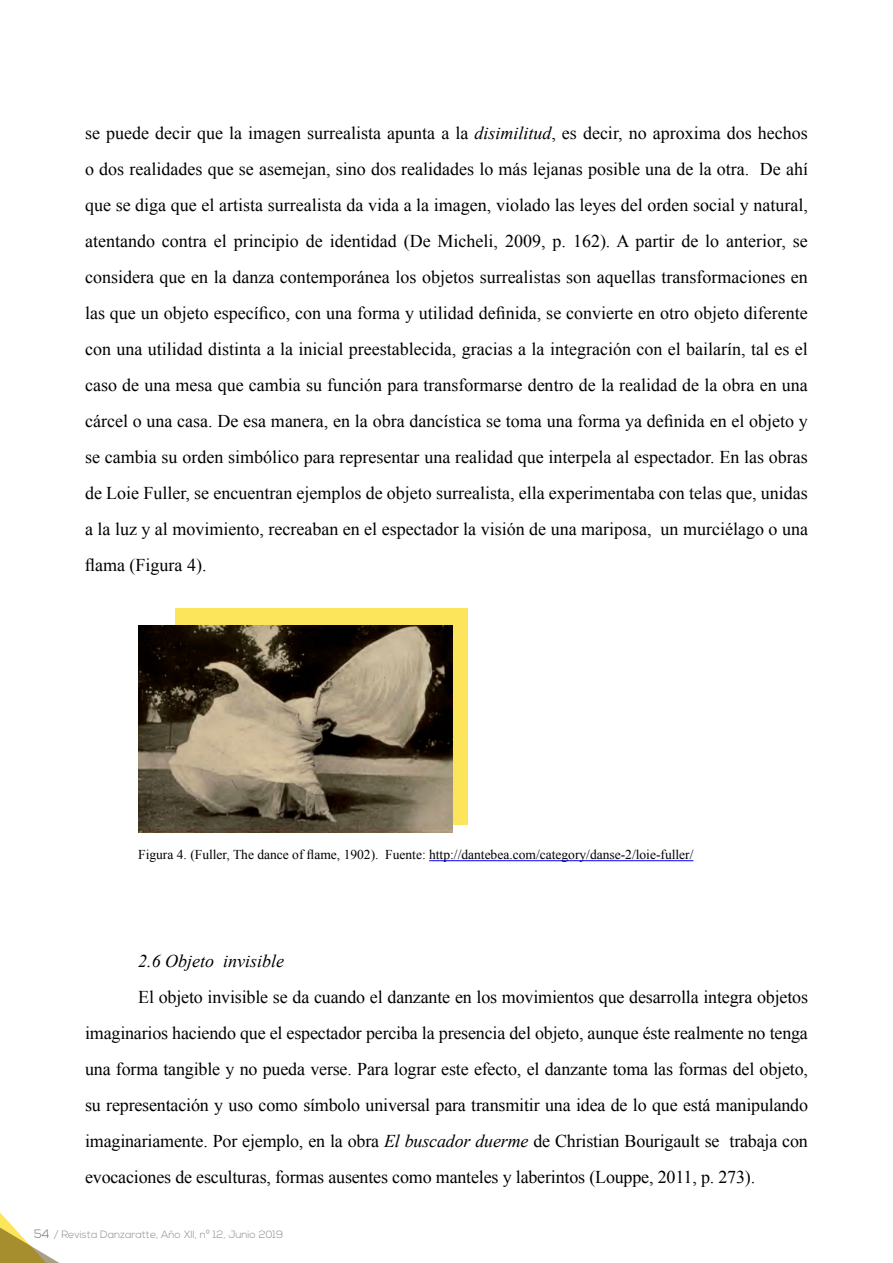
<style>
.page{position:relative;width:893px;height:1263px;background:#fff}
.page>*{position:absolute;margin:0;border:0;box-sizing:border-box;transform-origin:0 0}
.t1{font:18px/36px "Times New Roman";letter-spacing:-.005em;color:#000;text-align:justify}
.t2{font:italic 18px "Times New Roman";color:#000}
.t3{font:13.5px "Times New Roman";color:#000}
.t4{font:300 10.5px "Nexa";color:#878787}
.s1{font-style:italic}
.s2{font-size:12px;color:#6f6f6f}
</style>
<div class="page">
<svg style="left:0;top:1212px;width:59px;height:51px"></svg>
<div style="left:175px;top:608px;width:293px;height:217px;background:#fde55b"></div>
<hr style="left:429px;top:860px;width:264px;height:1px;background:#00f">
<img style="left:138px;top:625px;width:315px;height:207px">
<p class="t1" style="left:85px;top:115px;width:724px">se puede decir que la imagen surrealista apunta a la <span class="s1">disimilitud</span>, es decir, no aproxima dos hechos o dos realidades que se asemejan, sino dos realidades lo más lejanas posible una de la otra. De ahí que se diga que el artista surrealista da vida a la imagen, violado las leyes del orden social y natural, atentando contra el principio de identidad (De Micheli, 2009, p. 162). A partir de lo anterior, se considera que en la danza contemporánea los objetos surrealistas son aquellas transformaciones en las que un objeto específico, con una forma y utilidad definida, se convierte en otro objeto diferente con una utilidad distinta a la inicial preestablecida, gracias a la integración con el bailarín, tal es el caso de una mesa que cambia su función para transformarse dentro de la realidad de la obra en una cárcel o una casa. De esa manera, en la obra dancística se toma una forma ya definida en el objeto y se cambia su orden simbólico para representar una realidad que interpela al espectador. En las obras de Loie Fuller, se encuentran ejemplos de objeto surrealista, ella experimentaba con telas que, unidas a la luz y al movimiento, recreaban en el espectador la visión de una mariposa, un murciélago o una flama (Figura 4).</p>
<p class="t3" style="left:138px;top:846px;width:557px">Figura 4. (Fuller, The dance of flame, 1902). Fuente: http://dantebea.com/category/danse-2/loie-fuller/</p>
<p class="t2" style="left:138px;top:949px;width:147px">2.6 Objeto invisible</p>
<p class="t1" style="left:85px;top:979px;width:725px;text-indent:53px">El objeto invisible se da cuando el danzante en los movimientos que desarrolla integra objetos imaginarios haciendo que el espectador perciba la presencia del objeto, aunque éste realmente no tenga una forma tangible y no pueda verse. Para lograr este efecto, el danzante toma las formas del objeto, su representación y uso como símbolo universal para transmitir una idea de lo que está manipulando imaginariamente. Por ejemplo, en la obra <span class="s1">El buscador duerme</span> de Christian Bourigault se trabaja con evocaciones de esculturas, formas ausentes como manteles y laberintos (Louppe, 2011, p. 273).</p>
<p class="t4" style="left:34px;top:1228px;width:250px"><span class="s2">54</span> / Revista Danzaratte, Año XII, nº 12, Junio 2019</p>
</div>
